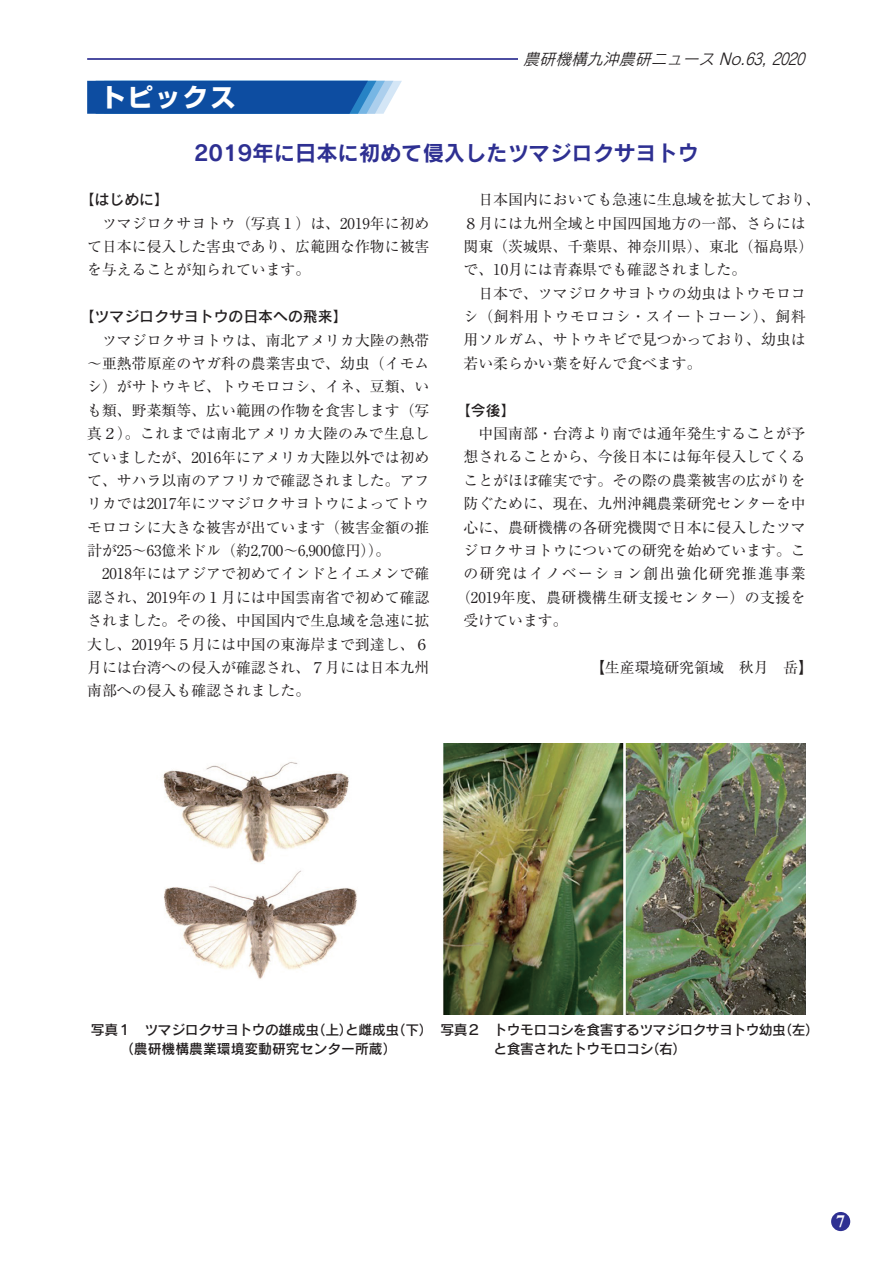
<style>
.page{position:relative;width:893px;height:1263px;background:#fff}
.page>*{position:absolute;margin:0;border:0;box-sizing:border-box;transform-origin:0 0}
.t1{font:700 25.5px "Shin Go Pr 6";letter-spacing:.085em;color:#fff}
.t2{font:21.3px "Rodin Pro B";color:#2e3092}
.t3{font:700 16.95px "Times New Roman MT Std";color:#fff}
.t4{font:italic 15.9px "Rodin Pro M";color:#231f20}
.t5{font:14.85px/23.4px "Ryumin Pr 6";color:#231f20}
.t6{font:14.85px "Rodin Pro DB";color:#231f20}
.t7{font:14.85px "Ryumin Pr 6";letter-spacing:.03em;color:#231f20}
.t8{font:14.85px "Ryumin Pr 6";letter-spacing:.1em;color:#231f20}
.t9{font:13.8px/19.2px "Rodin Pro DB";letter-spacing:-.035em;color:#231f20}
.t10{font:13.8px/19.2px "Rodin Pro DB";color:#231f20}
</style>
<div class="page">
<div style="left:831px;top:1212px;width:19px;height:19px;background:#2e3092;border-radius:50%"></div>
<hr style="left:87px;top:58px;width:472px;height:2px;background:#2e3092">
<div style="left:519px;top:51px;width:287px;height:16px;background:#fff"></div>
<svg style="left:87px;top:81px;width:315px;height:33px;background:#215eab"></svg>
<img style="left:443px;top:743px;width:363px;height:271px">
<img style="left:163px;top:762px;width:194px;height:217px">
<h1 class="t1" style="left:100px;top:77px;width:138px">トピックス</h1>
<p class="t4" style="left:523px;top:49px;width:276px">農研機構九沖農研ニュース No.6３,20２０</p>
<h2 class="t2" style="left:194px;top:139px;width:507px">2019年に日本に初めて侵入したツマジロクサヨトウ</h2>
<p class="t6" style="left:80px;top:190px;width:91px">【はじめに】</p>
<p class="t5" style="left:87px;top:211px;width:344px;text-align:justify">　ツマジロクサヨトウ（写真1 ） は、2019年に初めて日本に侵入した害虫であり、広範囲な作物に被害を与えることが知られています。</p>
<p class="t6" style="left:80px;top:307px;width:269px">【ツマジロクサヨトウの日本への飛来】</p>
<p class="t5" style="left:87px;top:328px;width:344px">　ツマジロクサヨトウは、南北アメリカ大陸の熱帯～亜熱帯原産のヤガ科の農業害虫で、幼虫（イモムシ） がサトウキビ、トウモロコシ、イネ、豆類、いも類、野菜類等、広い範囲の作物を食害します（写真2）。これまでは南北アメリカ大陸のみで生息していましたが、2016年にアメリカ大陸以外では初めて、サハラ以南のアフリカで確認されました。アフリカでは2017年にツマジロクサヨトウによってトウモロコシに大きな被害が出ています（被害金額の推計が25～63億米ドル（約2,700～6,900億円）） 。　2018年にはアジアで初めてインドとイエメンで確認され、2019年の1 月には中国雲南省で初めて確認されました。その後、中国国内で生息域を急速に拡大し、2019年5月には中国の東海岸まで到達し、6月には台湾への侵入が確認され、7月には日本九州南部への侵入も確認されました。</p>
<p class="t5" style="left:463px;top:187px;width:359px">　日本国内においても急速に生息域を拡大しており、<br>8月には九州全域と中国四国地方の一部、さらには関東（茨城県、千葉県、神奈川県）、東北（福島県）<br>で、10月には青森県でも確認されました。<br>　日本で、ツマジロクサヨトウの幼虫はトウモロコシ（飼料用トウモロコシ・スイートコーン）、飼料用ソルガム、サトウキビで見つかっており、幼虫は若い柔らかい葉を好んで食べます。</p>
<p class="t6" style="left:456px;top:400px;width:61px">【今後】</p>
<p class="t5" style="left:463px;top:421px;width:344px">　中国南部・台湾より南では通年発生することが予</p>
<p class="t5" style="left:463px;top:444px;width:344px">想されることから、今後日本には毎年侵入してくる</p>
<p class="t5" style="left:463px;top:468px;width:344px">ことがほぼ確実です。その際の農業被害の広がりを</p>
<p class="t5" style="left:463px;top:491px;width:344px">防ぐために、現在、九州沖縄農業研究センターを中</p>
<p class="t5" style="left:463px;top:514px;width:344px">心に、農研機構の各研究機関で日本に侵入したツマ</p>
<p class="t5" style="left:463px;top:538px;width:344px">ジロクサヨトウについての研究を始めています。こ</p>
<p class="t8" style="left:463px;top:562px;width:344px">の研究はイノベーション創出強化研究推進事業</p>
<p class="t7" style="left:456px;top:585px;width:351px">（2019年度、農研機構生研支援センター） の支援を</p>
<p class="t5" style="left:463px;top:608px;width:106px">受けています。</p>
<p class="t5" style="left:590px;top:655px;width:225px">【生産環境研究領域　秋月　岳】</p>
<p class="t9" style="left:91px;top:1019px;width:33px">写真1　</p>
<p class="t10" style="left:120px;top:1019px;width:314px;text-indent:24px">ツマジロクサヨトウの雄成虫（上）と雌成虫（下）（農研機構農業環境変動研究センター所蔵）</p>
<p class="t9" style="left:494px;top:1019px;width:316px;text-indent:-53px">写真2 トウモロコシを食害するツマジロクサヨトウ幼虫(左)と食害されたトウモロコシ（右）</p>
<p class="t3" style="left:836px;top:1211px;width:10px">7</p>
</div>
